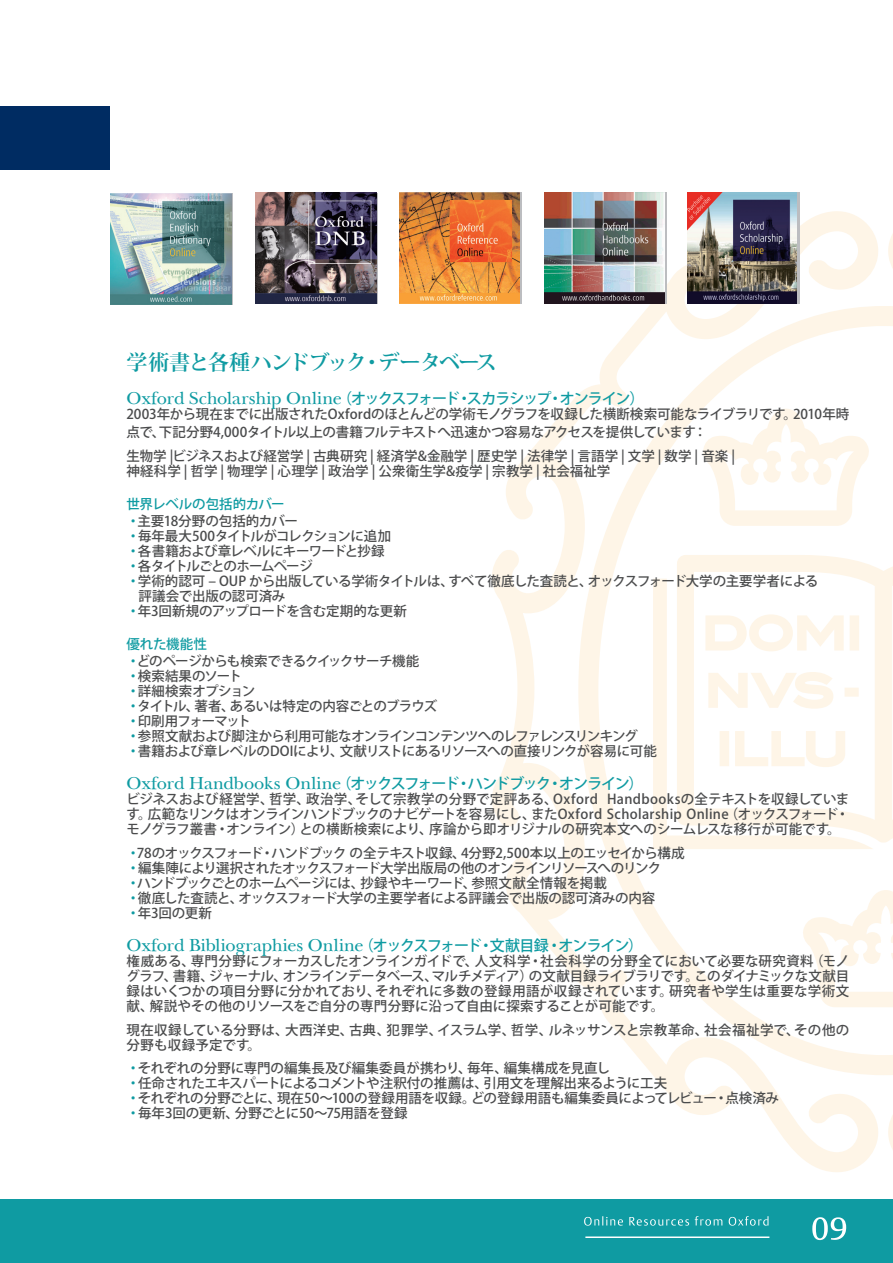
<style>
.page{position:relative;width:893px;height:1263px;background:#fff}
.page>*{position:absolute;margin:0;border:0;box-sizing:border-box;transform-origin:0 0}
.t1{font:700 21px "Koz Min Pro";letter-spacing:-.05em;color:#0f9ba2}
.t2{font:18px "New Baskerville ITCTT";letter-spacing:.005em;color:#0f9ba2}
.t3{font:500 15px "Koz Go Pro";letter-spacing:-.085em;color:#0f9ba2}
.t4{font:500 13.5px/15px "Koz Go Pro";letter-spacing:-.02em;color:#4b4c4d}
.t5{font:500 13.5px/15px "Koz Go Pro";letter-spacing:-.045em;color:#4b4c4d}
.t6{font:500 13.5px/15px "Koz Go Pro";color:#4b4c4d}
.t7{font:500 13.5px/15px "Koz Go Pro";letter-spacing:.01em;color:#4b4c4d}
.t8{font:500 13.5px/17.1px "Koz Go Pro";letter-spacing:-.01em;color:#0f9ba2}
.t9{font:500 13.5px "Koz Go Pro";letter-spacing:-.075em;color:#4b4c4d}
.s1{font-family:"Koz Go Pro";font-weight:500;font-size:15px}
.s2{color:#4b4c4d}
.s3{color:#0f9ba2}
.s4{font-family:"New Baskerville ITCTT";font-weight:400;font-size:18px}
</style>
<div class="page">
<div style="left:0;top:1199px;width:893px;height:64px;background:#0f9ba2"></div>
<hr style="left:585px;top:1236px;width:184px;height:2px;background:#fff">
<svg style="left:812px;top:1217px;width:34px;height:23px"></svg>
<svg style="left:584px;top:1216px;width:184px;height:9px"></svg>
<svg style="left:492px;top:211px;width:210px;height:904px"></svg>
<svg style="left:702px;top:211px;width:191px;height:961px"></svg>
<div style="left:0;top:106px;width:109px;height:64px;background:#002c62"></div>
<img style="left:255px;top:193px;width:121px;height:110px">
<img style="left:399px;top:193px;width:121px;height:111px">
<svg style="left:796px;top:193px;width:3px;height:111px"></svg>
<img style="left:688px;top:193px;width:108px;height:111px">
<img style="left:544px;top:193px;width:120px;height:111px">
<img style="left:111px;top:193px;width:121px;height:111px">
<h1 class="t1" style="left:126px;top:347px;width:372px">学術書と各種ハンドブック・データベース</h1>
<h2 class="t2" style="left:126px;top:388px;width:519px">Oxford Scholarship Online<span class="s1">（オックスフォード・スカラシップ・オンライン）</span></h2>
<p class="t4" style="left:126px;top:406px;width:724px;line-height:18px">2003年から現在までに出版されたOxfordのほとんどの学術モノグラフを収録した横断検索可能なライブラリです。2010年時点で、下記分野4,000タイトル以上の書籍フルテキストへ迅速かつ容易なアクセスを提供しています：</p>
<p class="t6" style="left:126px;top:450px;width:610px">生物学 |ビジネスおよび経営学 | 古典研究 | 経済学&amp;金融学 | 歴史学 | 法律学 | 言語学 | 文学 | 数学 | 音楽 |神経科学 | 哲学 | 物理学 | 心理学 | 政治学 | 公衆衛生学&amp;疫学 | 宗教学 | 社会福祉学</p>
<p class="t8" style="left:126px;top:496px;width:173px">世界レベルの包括的カバー・<span class="s2">主要18分野の包括的カバー</span></p>
<p class="t4" style="left:126px;top:529px;width:266px"><span class="s3">・</span>毎年最大500タイトルがコレクションに追加</p>
<p class="t4" style="left:126px;top:544px;width:260px"><span class="s3">・</span>各書籍および章レベルにキーワードと抄録</p>
<p class="t9" style="left:126px;top:557px;width:188px"><span class="s3">・</span>各タイトルごとのホームページ</p>
<p class="t4" style="left:126px;top:574px;width:693px"><span class="s3">・</span>学術的認可 – OUP から出版している学術タイトルは、すべて徹底した査読と、オックスフォード大学の主要学者による</p>
<p class="t4" style="left:139px;top:589px;width:148px">評議会で出版の認可済み</p>
<p class="t4" style="left:126px;top:604px;width:282px"><span class="s3">・</span>年3回新規のアップロードを含む定期的な更新</p>
<p class="t4" style="left:126px;top:636px;width:294px;line-height:17.1px"><span class="s3">優れた機能性<br>・</span>どのページからも検索できるクイックサーチ機能</p>
<p class="t5" style="left:126px;top:669px;width:532px"><span class="s3">・</span>検索結果のソート<br><span class="s3">・</span>詳細検索オプション<br><span class="s3">・</span>タイトル、著者、あるいは特定の内容ごとのブラウズ<br><span class="s3">・</span>印刷用フォーマット<br><span class="s3">・</span>参照文献および脚注から利用可能なオンラインコンテンツへのレファレンスリンキング<br><span class="s3">・</span>書籍および章レベルのDOIにより、文献リストにあるリソースへの直接リンクが容易に可能</p>
<p class="t3" style="left:126px;top:774px;width:518px"><span class="s4">Oxford Handbooks Online</span>（オックスフォード・ハンドブック・オンライン）</p>
<p class="t4" style="left:126px;top:792px;width:724px;text-align:justify">ビジネスおよび経営学、哲学、政治学、そして宗教学の分野で定評ある、Oxford Handbooksの全テキストを収録しています。広範なリンクはオンラインハンドブックのナビゲートを容易にし、またOxford Scholarship Online（オックスフォード・モノグラフ叢書・オンライン）との横断検索により、序論から即オリジナルの研究本文へのシームレスな移行が可能です。</p>
<p class="t4" style="left:126px;top:846px;width:559px"><span class="s3">・</span>78のオックスフォード・ハンドブック の全テキスト収録、4分野2,500本以上のエッセイから構成<span class="s3">・</span>編集陣により選択されたオックスフォード大学出版局の他のオンラインリソースへのリンク<br><span class="s3">・</span>ハンドブックごとのホームページには、抄録やキーワード、参照文献全情報を掲載<br><span class="s3">・</span>徹底した査読と、オックスフォード大学の主要学者による評議会で出版の認可済みの内容<br><span class="s3">・</span>年3回の更新</p>
<h2 class="t2" style="left:126px;top:934px;width:518px">Oxford Bibliographies Online<span class="s1">（オックスフォード・文献目録・オンライン）</span></h2>
<p class="t4" style="left:126px;top:954px;width:724px;text-align:justify">権威ある、専門分野にフォーカスしたオンラインガイドで、人文科学・社会科学の分野全てにおいて必要な研究資料（モノグラフ、書籍、ジャーナル、オンラインデータベース、マルチメディア）の文献目録ライブラリです。このダイナミックな文献目録はいくつかの項目分野に分かれており、それぞれに多数の登録用語が収録されています。研究者や学生は重要な学術文献、解説やその他のリソースをご自分の専門分野に沿って自由に探索することが可能です。</p>
<p class="t7" style="left:126px;top:1023px;width:724px">現在収録している分野は、大西洋史、古典、犯罪学、イスラム学、哲学、ルネッサンスと宗教革命、社会福祉学で、その他の分野も収録予定です。</p>
<p class="t4" style="left:126px;top:1061px;width:654px"><span class="s3">・</span>それぞれの分野に専門の編集長及び編集委員が携わり、毎年、編集構成を見直し<br><span class="s3">・</span>任命されたエキスパートによるコメントや注釈付の推薦は、引用文を理解出来るように工夫<br><span class="s3">・</span>それぞれの分野ごとに、現在50～100の登録用語を収録。どの登録用語も編集委員によってレビュー・点検済み<span class="s3">・</span>毎年3回の更新、分野ごとに50～75用語を登録</p>
</div>
